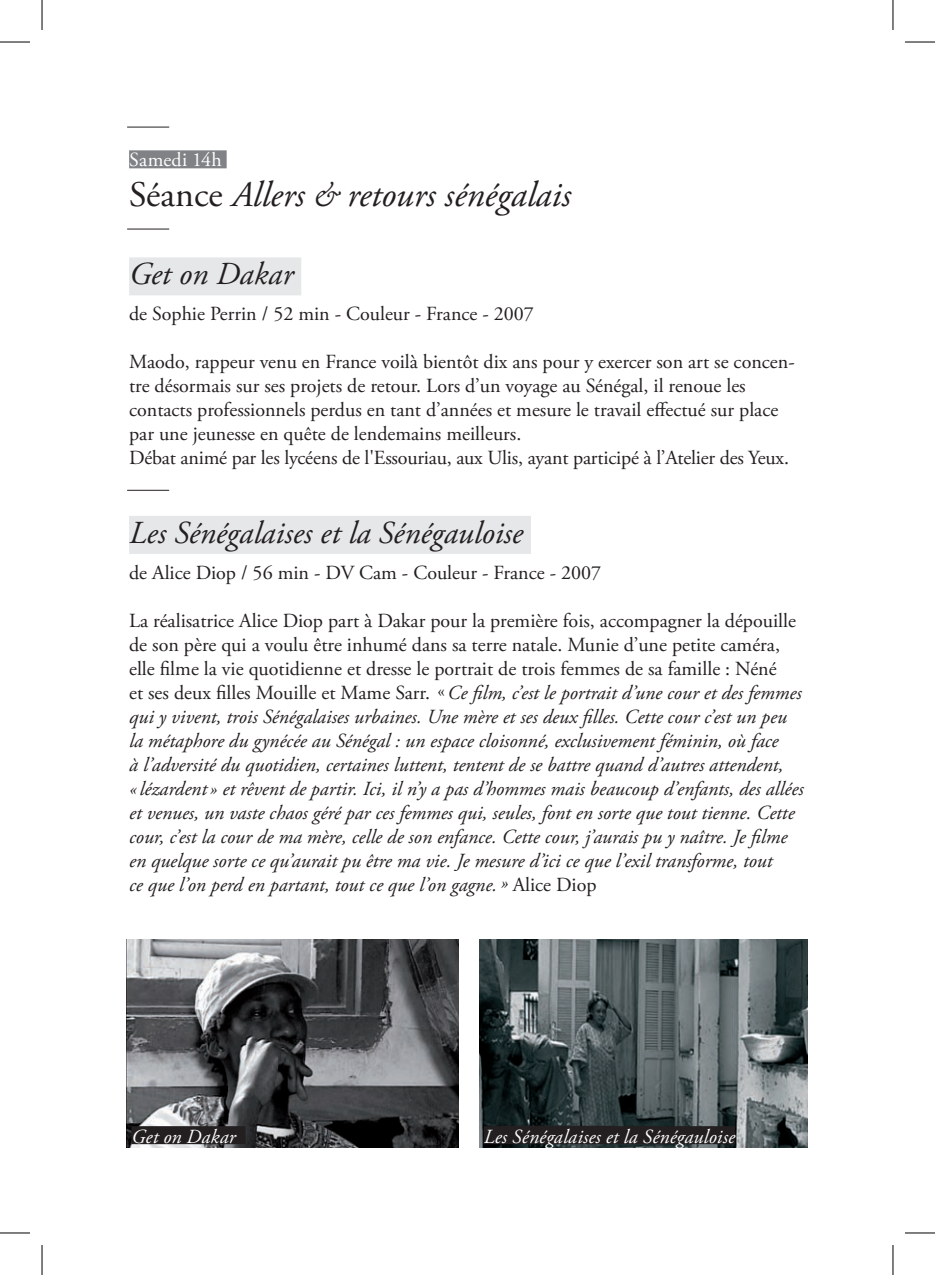
<style>
.page{position:relative;width:935px;height:1275px;background:#fff}
.page>*{position:absolute;margin:0;border:0;box-sizing:border-box;transform-origin:0 0}
.t1{font:italic 36px "Adobe Garamond Pro";color:#231f20}
.t2{font:italic 32px "Adobe Garamond Pro";color:#231f20}
.t3{font:italic 20px/24px "Adobe Garamond Pro";color:#231f20}
.t4{font:20px/24px "Adobe Garamond Pro";color:#231f20}
.t5{font:italic 20px "Adobe Garamond Pro";letter-spacing:.01em;color:#fff}
.t6{font:20px "Adobe Garamond Pro";letter-spacing:.01em;color:#fff}
.s1{font-style:normal}
.s2{font-size:32px}
</style>
<div class="page">
<hr style="left:127px;top:127px;width:42px;height:1px;background:#231f20">
<hr style="left:127px;top:490px;width:42px;height:1px;background:#231f20">
<div style="left:129px;top:150px;width:98px;height:18px;background:#808285"></div>
<div style="left:129px;top:257px;width:172px;height:38px;background:#e6e7e9"></div>
<div style="left:129px;top:516px;width:402px;height:38px;background:#e6e7e9"></div>
<img style="left:126px;top:940px;width:332px;height:208px">
<img style="left:479px;top:940px;width:328px;height:208px">
<hr style="left:127px;top:229px;width:42px;height:1px;background:#231f20">
<svg style="left:501px;top:1125px;width:114px;height:1px"></svg>
<div style="left:483px;top:1126px;width:251px;height:18px;background:#231f20"></div>
<div style="left:131px;top:1126px;width:114px;height:18px;background:#231f20"></div>
<hr style="left:0;top:42px;width:30px;height:1px;background:#000">
<hr style="left:904px;top:42px;width:30px;height:1px;background:#000">
<hr style="left:0;top:1232px;width:30px;height:1px;background:#000">
<hr style="left:904px;top:1232px;width:30px;height:1px;background:#000">
<hr style="left:42px;top:0;width:1px;height:30px;background:#000">
<hr style="left:42px;top:1245px;width:1px;height:30px;background:#000">
<hr style="left:892px;top:0;width:1px;height:30px;background:#000">
<hr style="left:892px;top:1245px;width:1px;height:30px;background:#000">
<p class="t6" style="left:129px;top:148px;width:94px">Samedi 14h</p>
<h1 class="t1" style="left:129px;top:173px;width:443px"><span class="s1">Séance</span> Allers <span class="s2">&amp;</span> retours sénégalais</h1>
<h2 class="t2" style="left:129px;top:255px;width:166px">Get on Dakar</h2>
<p class="t4" style="left:129px;top:303px;width:406px">de Sophie Perrin / 52 min - Couleur - France - 2007</p>
<p class="t4" style="left:129px;top:351px;width:667px">Maodo, rappeur venu en France voilà bientôt dix ans pour y exercer son art se concen&shy;tre désormais sur ses projets de retour. Lors d’un voyage au Sénégal, il renoue les contacts professionnels perdus en tant d’années et mesure le travail effectué sur place par une jeunesse en quête de lendemains meilleurs.<br>Débat animé par les lycéens de l'Essouriau, aux Ulis, ayant participé à l’Atelier des Yeux.</p>
<h2 class="t2" style="left:129px;top:513px;width:395px">Les Sénégalaises et la Sénégauloise</h2>
<p class="t4" style="left:129px;top:561px;width:473px">de Alice Diop / 56 min - DV Cam - Couleur - France - 2007</p>
<p class="t3" style="left:129px;top:609px;width:676px"><span class="s1">La réalisatrice Alice Diop part à Dakar pour la première fois, accompagner la dépouille de son père qui a voulu être inhumé dans sa terre natale. Munie d’une petite caméra, elle filme la vie quotidienne et dresse le portrait de trois femmes de sa famille : Néné<br>et ses deux filles Mouille et Mame Sarr. «</span>Ce film, c’est le portrait d’une cour et des femmes qui y vivent, trois Sénégalaises urbaines. Une mère et ses deux filles. Cette cour c’est un peu la métaphore du gynécée au Sénégal : un espace cloisonné, exclusivement féminin, où face<br>à l’adversité du quotidien, certaines luttent, tentent de se battre quand d’autres attendent,<br>« lézardent » et rêvent de partir. Ici, il n’y a pas d’hommes mais beaucoup d’enfants, des allées et venues, un vaste chaos géré par ces femmes qui, seules, font en sorte que tout tienne. Cette cour, c’est la cour de ma mère, celle de son enfance. Cette cour, j’aurais pu y naître. Je filme en quelque sorte ce qu’aurait pu être ma vie. Je mesure d’ici ce que l’exil transforme, tout<br>ce que l’on perd en partant, tout ce que l’on gagne. » <span class="s1">Alice Diop</span></p>
<p class="t5" style="left:501px;top:1123px;width:106px">Get on Dakar</p>
<p class="t5" style="left:131px;top:1124px;width:106px">Get on Dakar</p>
<p class="t5" style="left:483px;top:1124px;width:253px">Les Sénégalaises et la Sénégauloise</p>
</div>
